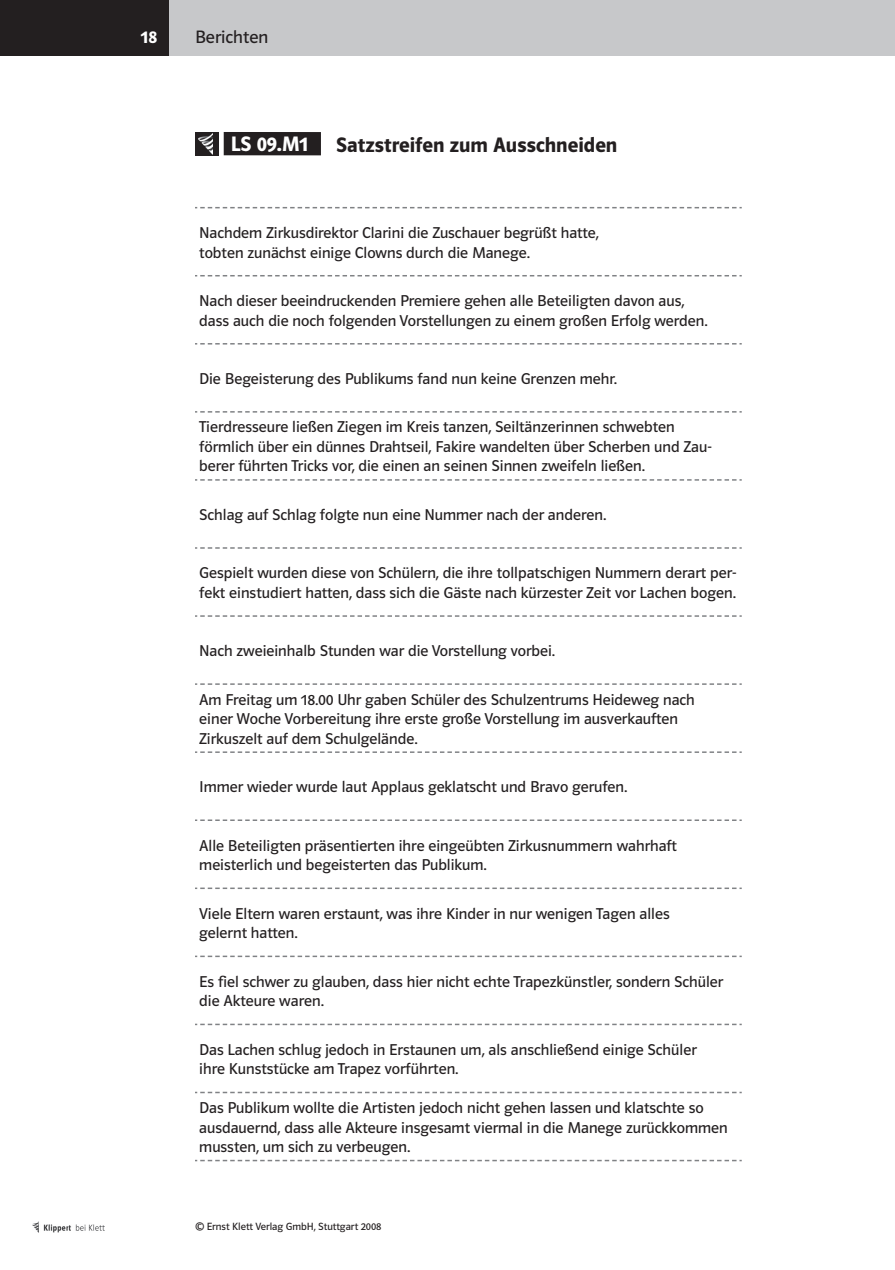
<style>
.page{position:relative;width:895px;height:1270px;background:#fff}
.page>*{position:absolute;margin:0;border:0;box-sizing:border-box;transform-origin:0 0}
.t1{font:21px "Polo ST11 K Hfett";color:#231f20}
.t2{font:21px "Polo ST11 K Hfett";color:#fff}
.t3{font:18px "Polo ST11 K Buch";color:#231f20}
.t4{font:18px "Polo ST11 K Hfett";color:#fff}
.t5{font:15.75px/19.5px "Polo ST11 K Buch";color:#231f20}
.t6{font:10.5px "Polo ST11 K Buch";color:#231f20}
</style>
<div class="page">
<div style="left:0;top:0;width:892px;height:55px;background:#c7c8ca"></div>
<div style="left:0;top:0;width:169px;height:55px;background:#231f20"></div>
<img style="left:32px;top:1221px;width:72px;height:11px">
<hr style="left:892px;top:0;width:2px;height:55px;background:#c7c8ca">
<div style="left:224px;top:132px;width:97px;height:23px;background:#231f20"></div>
<div style="left:195px;top:132px;width:23px;height:23px;background:#231f20"></div>
<img style="left:199px;top:133px;width:14px;height:21px">
<svg style="left:195px;top:207px;width:546px;height:1px"></svg>
<svg style="left:195px;top:275px;width:546px;height:1px"></svg>
<svg style="left:195px;top:343px;width:546px;height:1px"></svg>
<svg style="left:195px;top:411px;width:546px;height:1px"></svg>
<svg style="left:195px;top:479px;width:546px;height:1px"></svg>
<svg style="left:195px;top:547px;width:546px;height:1px"></svg>
<svg style="left:195px;top:615px;width:546px;height:2px"></svg>
<svg style="left:195px;top:683px;width:546px;height:2px"></svg>
<svg style="left:195px;top:751px;width:546px;height:2px"></svg>
<svg style="left:195px;top:819px;width:546px;height:2px"></svg>
<svg style="left:195px;top:887px;width:546px;height:2px"></svg>
<svg style="left:195px;top:955px;width:546px;height:2px"></svg>
<svg style="left:195px;top:1023px;width:546px;height:2px"></svg>
<svg style="left:195px;top:1091px;width:546px;height:2px"></svg>
<svg style="left:195px;top:1159px;width:546px;height:2px"></svg>
<p class="t4" style="left:141px;top:27px;width:18px">18</p>
<p class="t3" style="left:195px;top:27px;width:75px">Berichten</p>
<h1 class="t2" style="left:231px;top:132px;width:79px">LS 09.M1</h1>
<h1 class="t1" style="left:336px;top:133px;width:283px">Satzstreifen zum Ausschneiden</h1>
<p class="t5" style="left:199px;top:223px;width:401px">Nachdem Zirkusdirektor Clarini die Zuschauer begrüßt hatte, tobten zunächst einige Clowns durch die Manege.</p>
<p class="t5" style="left:199px;top:291px;width:510px">Nach dieser beeindruckenden Premiere gehen alle Beteiligten davon aus, dass auch die noch folgenden Vorstellungen zu einem großen Erfolg werden.</p>
<p class="t5" style="left:199px;top:369px;width:419px">Die Begeisterung des Publikums fand nun keine Grenzen mehr.</p>
<p class="t5" style="left:199px;top:417px;width:513px">Tierdresseure ließen Ziegen im Kreis tanzen, Seiltänzerinnen schwebten förmlich über ein dünnes Drahtseil, Fakire wandelten über Scherben und Zau&shy;berer führten Tricks vor, die einen an seinen Sinnen zweifeln ließen.</p>
<p class="t5" style="left:199px;top:505px;width:408px">Schlag auf Schlag folgte nun eine Nummer nach der anderen.</p>
<p class="t5" style="left:199px;top:563px;width:538px">Gespielt wurden diese von Schülern, die ihre tollpatschigen Nummern derart per&shy;fekt einstudiert hatten, dass sich die Gäste nach kürzester Zeit vor Lachen bogen.</p>
<p class="t5" style="left:199px;top:641px;width:357px">Nach zweieinhalb Stunden war die Vorstellung vorbei.</p>
<p class="t5" style="left:199px;top:689px;width:497px">Am Freitag um 18.00 Uhr gaben Schüler des Schulzentrums Heideweg nach einer Woche Vorbereitung ihre erste große Vorstellung im ausverkauften<br>Zirkuszelt auf dem Schulgelände.</p>
<p class="t5" style="left:199px;top:777px;width:429px">Immer wieder wurde laut Applaus geklatscht und Bravo gerufen.</p>
<p class="t5" style="left:199px;top:835px;width:479px">Alle Beteiligten präsentierten ihre eingeübten Zirkusnummern wahrhaft meisterlich und begeisterten das Publikum.</p>
<p class="t5" style="left:199px;top:903px;width:472px">Viele Eltern waren erstaunt, was ihre Kinder in nur wenigen Tagen alles gelernt hatten.</p>
<p class="t5" style="left:199px;top:971px;width:525px">Es fiel schwer zu glauben, dass hier nicht echte Trapezkünstler, sondern Schüler die Akteure waren.</p>
<p class="t5" style="left:199px;top:1039px;width:499px">Das Lachen schlug jedoch in Erstaunen um, als anschließend einige Schüler ihre Kunststücke am Trapez vorführten.</p>
<p class="t5" style="left:199px;top:1098px;width:530px">Das Publikum wollte die Artisten jedoch nicht gehen lassen und klatschte so ausdauernd, dass alle Akteure insgesamt viermal in die Manege zurückkommen mussten, um sich zu verbeugen.</p>
<p class="t6" style="left:195px;top:1221px;width:188px">© Ernst Klett Verlag GmbH, Stuttgart 2008</p>
</div>
